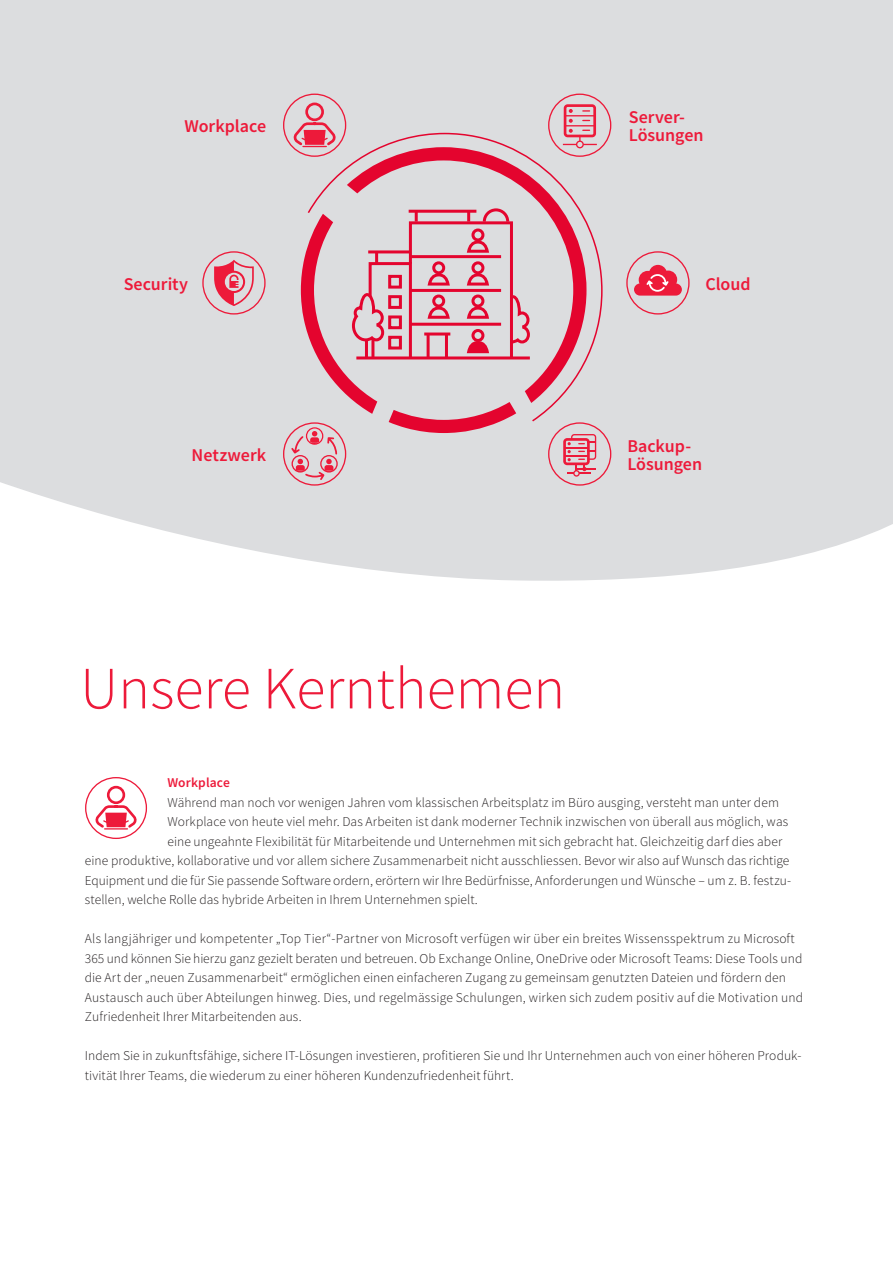
<style>
.page{position:relative;width:893px;height:1263px;background:#fff}
.page>*{position:absolute;margin:0;border:0;box-sizing:border-box;transform-origin:0 0}
.Headline{font:300 60px "Source Sans Pro";color:#ed1a3a}
.Leading{font:600 18px/18px "Source Sans Pro";color:#ed1a3a}
.Copy{font:300 13.5px/19.5px "Source Sans Pro";letter-spacing:.005em;color:#231f20}
.Copy-2{font:600 13.5px "Source Sans Pro";letter-spacing:.01em;color:#ed1a3a}
</style>
<div class="page">
<div style="left:0;top:0;width:893px;height:807px;background:#dcdddf"></div>
<svg style="left:0;top:482px;width:893px;height:325px;fill:#fff"></svg>
<svg style="left:311px;top:133px;width:292px;height:288px"></svg>
<svg style="left:548px;top:94px;width:63px;height:63px"></svg>
<svg style="left:626px;top:251px;width:64px;height:64px"></svg>
<svg style="left:283px;top:94px;width:63px;height:63px"></svg>
<svg style="left:202px;top:251px;width:64px;height:64px"></svg>
<svg style="left:283px;top:207px;width:248px;height:279px"></svg>
<svg style="left:548px;top:422px;width:63px;height:64px"></svg>
<svg style="left:85px;top:777px;width:62px;height:62px"></svg>
<p class="Leading" style="left:185px;top:117px;width:83px">Workplace</p>
<p class="Leading" style="left:124px;top:274px;width:66px">Security</p>
<p class="Leading" style="left:629px;top:108px;width:76px">Server-<br>Lösungen</p>
<p class="Leading" style="left:706px;top:274px;width:47px">Cloud</p>
<p class="Leading" style="left:192px;top:446px;width:76px">Netzwerk</p>
<p class="Leading" style="left:627px;top:437px;width:76px">Backup-<br>Lösungen</p>
<p class="Headline" style="left:80px;top:652px;width:487px">Unsere Kernthemen</p>
<p class="Copy-2" style="left:167px;top:774px;width:64px">Workplace</p>
<p class="Copy" style="left:167px;top:792px;width:613px">Während man noch vor wenigen Jahren vom klassischen Arbeitsplatz im Büro ausging, versteht man unter dem</p>
<p class="Copy" style="left:167px;top:812px;width:622px">Workplace von heute viel mehr. Das Arbeiten ist dank moderner Technik inzwischen von überall aus möglich, was</p>
<p class="Copy" style="left:167px;top:831px;width:616px">eine ungeahnte Flexibilität für Mitarbeitende und Unternehmen mit sich gebracht hat. Gleichzeitig darf dies aber</p>
<p class="Copy" style="left:85px;top:851px;width:706px">eine produktive, kollaborative und vor allem sichere Zusammenarbeit nicht ausschliessen. Bevor wir also auf Wunsch das richtige</p>
<p class="Copy" style="left:85px;top:870px;width:708px">Equipment und die für Sie passende Software ordern, erörtern wir Ihre Bedürfnisse, Anforderungen und Wünsche – um z. B. festzu-</p>
<p class="Copy" style="left:85px;top:890px;width:395px">stellen, welche Rolle das hybride Arbeiten in Ihrem Unternehmen spielt.</p>
<p class="Copy" style="left:85px;top:929px;width:720px">Als langjähriger und kompetenter „Top Tier“-Partner von Microsoft verfügen wir über ein breites Wissensspektrum zu Microsoft 365 und können Sie hierzu ganz gezielt beraten und betreuen. Ob Exchange Online, OneDrive oder Microsoft Teams: Diese Tools und die Art der „neuen Zusammenarbeit“ ermöglichen einen einfacheren Zugang zu gemeinsam genutzten Dateien und fördern den Austausch auch über Abteilungen hinweg. Dies, und regelmässige Schulungen, wirken sich zudem positiv auf die Motivation und Zufriedenheit Ihrer Mitarbeitenden aus.</p>
<p class="Copy" style="left:85px;top:1046px;width:718px">Indem Sie in zukunftsfähige, sichere IT-Lösungen investieren, profitieren Sie und Ihr Unternehmen auch von einer höheren Produk&shy;tivität Ihrer Teams, die wiederum zu einer höheren Kundenzufriedenheit führt.</p>
</div>
